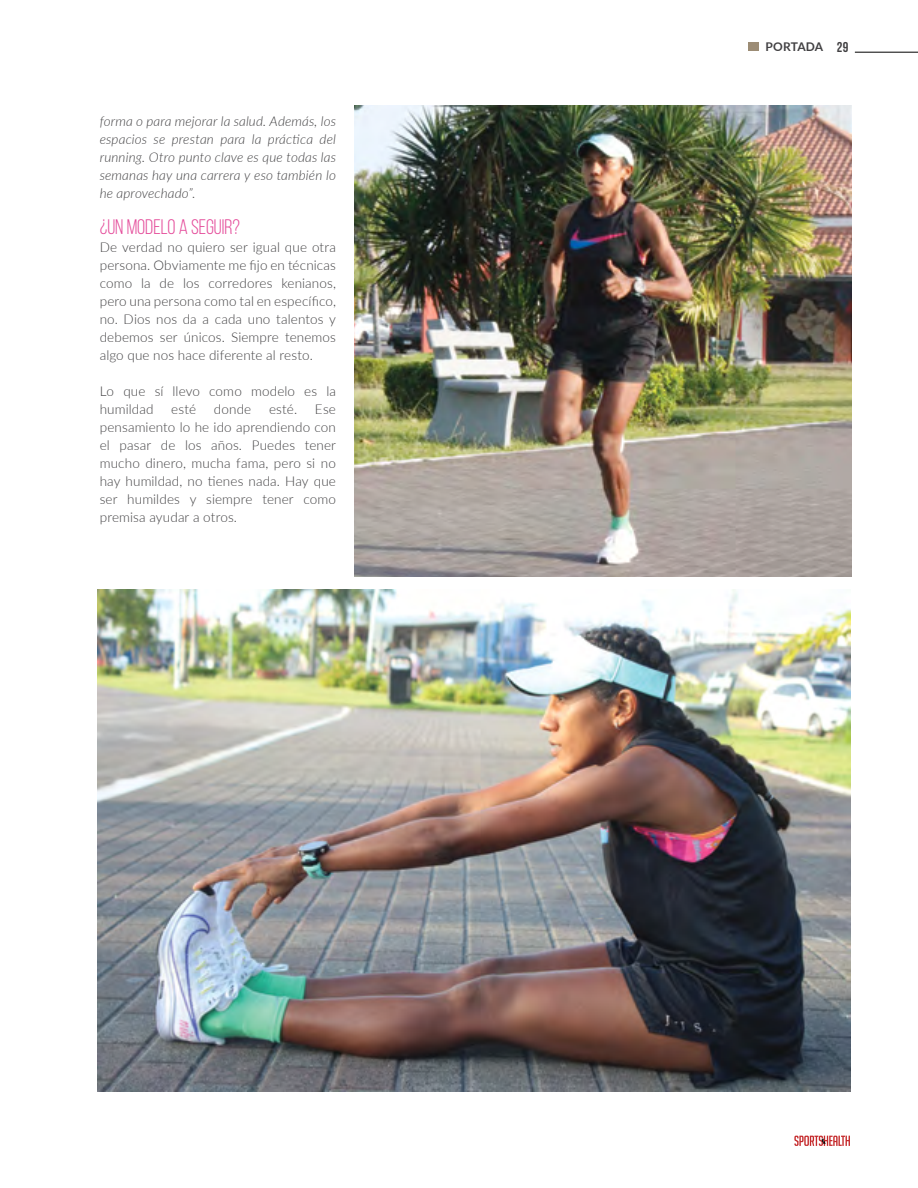
<style>
.page{position:relative;width:918px;height:1188px;background:#fff}
.page>*{position:absolute;margin:0;border:0;box-sizing:border-box;transform-origin:0 0}
.t1{font:21px "Bebas Neue";color:#e44a99}
.t2{font:300 13.5px/18px "Lato";letter-spacing:.005em;color:#414042;text-align:justify}
.t3{font:italic 300 13.5px/18px "Lato";letter-spacing:.01em;color:#414042;text-align:justify}
.t4{font:700 12px "Lato";letter-spacing:.01em;color:#414042}
.s1{font-family:"Bebas Neue";font-size:14.25px}
</style>
<div class="page">
<svg style="left:794px;top:1136px;width:56px;height:10px"></svg>
<div style="left:749px;top:43px;width:10px;height:8px;background:#9c8c75"></div>
<hr style="left:855px;top:52px;width:63px;height:1px;background:#000">
<img style="left:97px;top:589px;width:754px;height:503px">
<img style="left:354px;top:106px;width:498px;height:471px">
<p class="t3" style="left:100px;top:112px;width:238px">forma o para mejorar la salud. Además, los espacios se prestan para la práctica del running. Otro punto clave es que todas las semanas hay una carrera y eso también lo he aprovechado”.</p>
<h1 class="t1" style="left:100px;top:216px;width:142px">¿UN MODELO A SEGUIR?</h1>
<p class="t2" style="left:100px;top:238px;width:238px">De verdad no quiero ser igual que otra persona. Obviamente me fijo en técnicas como la de los corredores kenianos, pero una persona como tal en específico, no. Dios nos da a cada uno talentos y debemos ser únicos. Siempre tenemos algo que nos hace diferente al resto.</p>
<p class="t2" style="left:100px;top:382px;width:238px">Lo que sí llevo como modelo es la humildad</p>
<p class="t2" style="left:171px;top:400px;width:26px">esté</p>
<p class="t2" style="left:214px;top:400px;width:39px">donde</p>
<p class="t2" style="left:269px;top:400px;width:30px">esté.</p>
<p class="t2" style="left:100px;top:400px;width:238px;text-indent:215px">Ese pensamiento lo he ido aprendiendo con el pasar de los años. Puedes tener mucho dinero, mucha fama, pero si no hay humildad, no tienes nada. Hay que ser humildes y siempre tener como premisa ayudar a otros.</p>
<p class="t4" style="left:765px;top:38px;width:84px">PORTADA <span class="s1">29</span></p>
</div>
